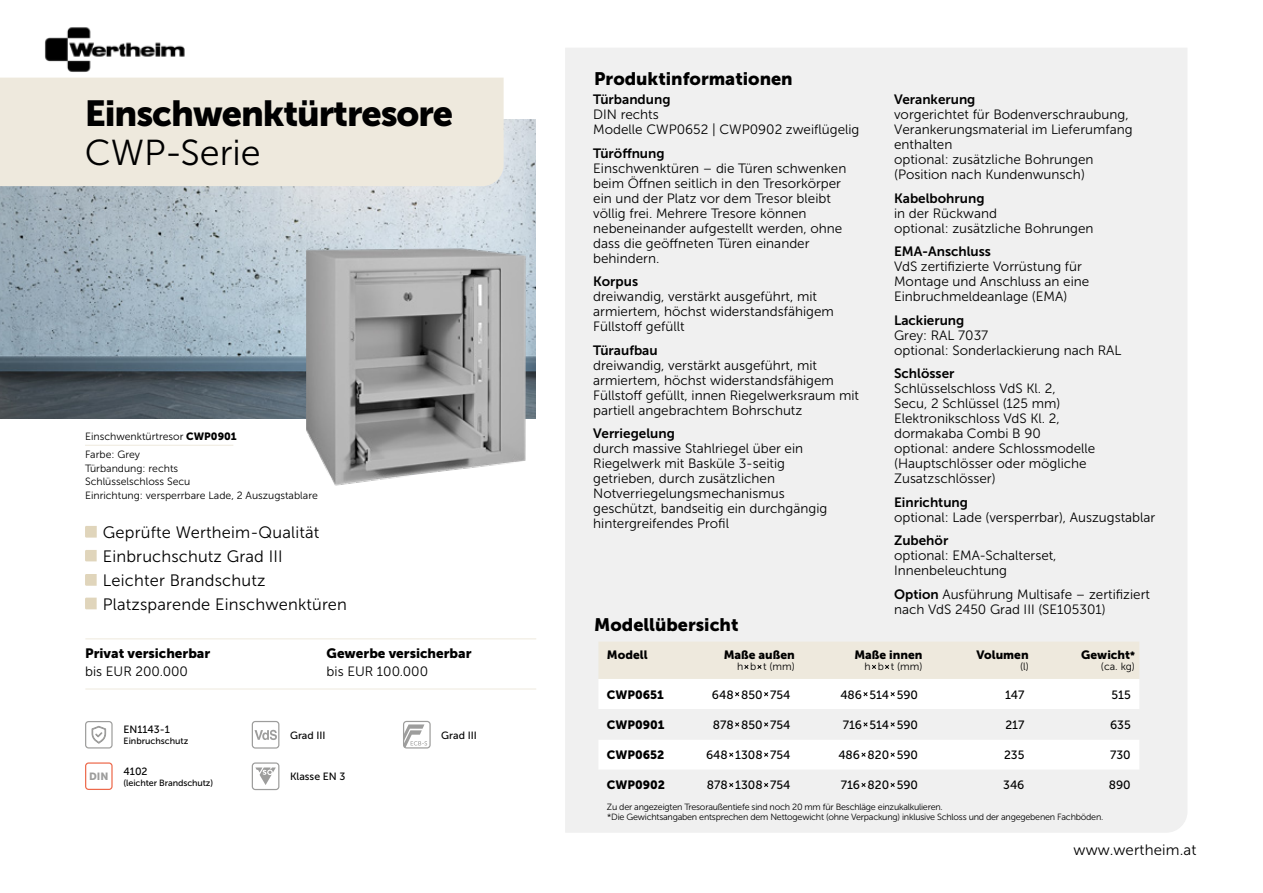
<style>
.page{position:relative;width:1263px;height:893px;background:#fff}
.page>*{position:absolute;margin:0;border:0;box-sizing:border-box;transform-origin:0 0}
.t1{font:36px "Museo Sans 900";letter-spacing:-.03em;color:#000}
.t2{font:36px "Museo Sans 300";color:#000}
.t3{font:18px "Museo Sans 900";color:#000}
.t4{font:16.5px/24px "Museo Sans 300";letter-spacing:.01em;color:#000}
.t5{font:15px "Museo Sans 300";letter-spacing:.01em;color:#000}
.t6{font:13.5px/15px "Museo Sans 300";color:#000}
.t7{font:13.5px "Museo Sans 700";color:#000}
.t8{font:13.5px "Museo Sans 900";color:#000}
.t9{font:12px "Museo Sans 500";color:#000}
.t10{font:12px "Museo Sans 900";color:#000}
.t11{font:10.5px/13.5px "Museo Sans 300";color:#000}
.t12{font:10.5px "Museo Sans 500";color:#000}
.t13{font:10.35px "Museo Sans 900";color:#9d9d9c}
.t14{font:9px/10.2px "Museo Sans 300";letter-spacing:-.025em;color:#000}
.t15{font:9px "Museo Sans 500";letter-spacing:-.01em;color:#000}
.s1{font-family:"Museo Sans 900"}
.s2{font-family:"Museo Sans 700"}
.s3{font-size:10.5px}
</style>
<div class="page">
<img style="left:0;top:119px;width:536px;height:300px">
<div style="left:565px;top:48px;width:622px;height:785px;background:#f0f0f0"></div>
<hr style="left:85px;top:638px;width:451px;height:1px;background:#eee9dd">
<hr style="left:85px;top:689px;width:451px;height:1px;background:#eee9dd">
<hr style="left:85px;top:445px;width:148px;height:1px;background:#eee9dd">
<svg style="left:598px;top:679px;width:541px;height:30px"></svg>
<svg style="left:598px;top:709px;width:541px;height:91px;fill:#f0f0f0"></svg>
<div style="left:598px;top:642px;width:541px;height:37px;background:#eee9dd"></div>
<svg style="left:734px;top:691px;width:6px;height:6px"></svg>
<svg style="left:763px;top:691px;width:6px;height:6px"></svg>
<svg style="left:862px;top:691px;width:7px;height:6px"></svg>
<svg style="left:889px;top:691px;width:7px;height:6px"></svg>
<svg style="left:734px;top:721px;width:6px;height:7px"></svg>
<svg style="left:763px;top:721px;width:6px;height:7px"></svg>
<svg style="left:862px;top:721px;width:7px;height:7px"></svg>
<svg style="left:889px;top:721px;width:7px;height:7px"></svg>
<svg style="left:728px;top:751px;width:6px;height:7px"></svg>
<svg style="left:763px;top:751px;width:6px;height:7px"></svg>
<svg style="left:860px;top:751px;width:7px;height:7px"></svg>
<svg style="left:889px;top:751px;width:7px;height:7px"></svg>
<svg style="left:728px;top:782px;width:6px;height:6px"></svg>
<svg style="left:763px;top:782px;width:6px;height:6px"></svg>
<svg style="left:860px;top:782px;width:7px;height:6px"></svg>
<svg style="left:889px;top:782px;width:7px;height:6px"></svg>
<svg style="left:252px;top:762px;width:27px;height:28px"></svg>
<svg style="left:85px;top:721px;width:28px;height:27px"></svg>
<svg style="left:252px;top:721px;width:27px;height:28px"></svg>
<svg style="left:403px;top:721px;width:28px;height:27px"></svg>
<svg style="left:85px;top:762px;width:28px;height:28px"></svg>
<div style="left:0;top:78px;width:504px;height:108px;background:#eee9dd"></div>
<svg style="left:85px;top:526px;width:12px;height:12px"></svg>
<svg style="left:85px;top:550px;width:12px;height:11px"></svg>
<svg style="left:85px;top:574px;width:12px;height:12px"></svg>
<svg style="left:85px;top:598px;width:12px;height:11px"></svg>
<img style="left:306px;top:249px;width:219px;height:237px">
<img style="left:45px;top:27px;width:140px;height:45px">
<h1 class="t1" style="left:85px;top:93px;width:370px">Einschwenktürtresore</h1>
<h1 class="t2" style="left:85px;top:133px;width:178px">CWP-Serie</h1>
<p class="t11" style="left:85px;top:428px;width:153px;line-height:17.7px">Einschwenktürtresor <span class="s1">CWP0901<br></span>Farbe: Grey</p>
<p class="t11" style="left:85px;top:461px;width:234px">Türbandung: rechts<br>Schlüsselschloss Secu<br>Einrichtung: versperrbare Lade, 2 Auszugstablare</p>
<p class="t4" style="left:103px;top:520px;width:246px">Geprüfte Wertheim-Qualität<br>Einbruchschutz Grad III<br>Leichter Brandschutz<br>Platzsparende Einschwenktüren</p>
<p class="t8" style="left:85px;top:646px;width:127px">Privat versicherbar</p>
<p class="t6" style="left:85px;top:664px;width:104px">bis EUR 200.000</p>
<p class="t8" style="left:327px;top:646px;width:146px">Gewerbe versicherbar</p>
<p class="t6" style="left:327px;top:664px;width:103px">bis EUR 100.000</p>
<p class="t12" style="left:124px;top:724px;width:48px">EN1143-1</p>
<p class="t15" style="left:124px;top:736px;width:66px">Einbruchschutz</p>
<p class="t12" style="left:290px;top:729px;width:37px">Grad III</p>
<p class="t12" style="left:441px;top:729px;width:37px">Grad III</p>
<p class="t13" style="left:89px;top:771px;width:21px">DIN</p>
<p class="t12" style="left:124px;top:766px;width:26px">4102</p>
<p class="t15" style="left:124px;top:778px;width:91px">(leichter Brandschutz)</p>
<p class="t12" style="left:290px;top:771px;width:57px">Klasse EN 3</p>
<h2 class="t3" style="left:594px;top:68px;width:200px">Produktinformationen</h2>
<p class="t7" style="left:593px;top:92px;width:79px">Türbandung</p>
<p class="t6" style="left:593px;top:107px;width:268px">DIN rechts<br>Modelle CWP0652 | CWP0902 zweiflügelig</p>
<p class="t7" style="left:593px;top:145px;width:73px">Türöffnung</p>
<p class="t6" style="left:593px;top:161px;width:255px">Einschwenktüren – die Türen schwenken beim Öffnen seitlich in den Tresorkörper ein und der Platz vor dem Tresor bleibt völlig frei. Mehrere Tresore können nebeneinander aufgestellt werden, ohne dass die geöffneten Türen einander behindern.</p>
<p class="t7" style="left:593px;top:274px;width:46px">Korpus</p>
<p class="t6" style="left:593px;top:289px;width:242px">dreiwandig, verstärkt ausgeführt, mit armiertem, höchst widerstandsfähigem<br>Füllstoff gefüllt</p>
<p class="t7" style="left:593px;top:342px;width:66px">Türaufbau</p>
<p class="t6" style="left:593px;top:358px;width:267px">dreiwandig, verstärkt ausgeführt, mit armiertem, höchst widerstandsfähigem Füllstoff gefüllt, innen Riegelwerksraum mit partiell angebrachtem Bohrschutz</p>
<p class="t7" style="left:593px;top:426px;width:83px">Verriegelung</p>
<p class="t6" style="left:593px;top:441px;width:236px">durch massive Stahlriegel über ein Riegelwerk mit Basküle 3-seitig getrieben, durch zusätzlichen Notverriegelungsmechanismus geschützt, bandseitig ein durchgängig hintergreifendes Profil</p>
<h2 class="t3" style="left:594px;top:614px;width:146px">Modellübersicht</h2>
<p class="t7" style="left:894px;top:92px;width:83px">Verankerung</p>
<p class="t6" style="left:894px;top:107px;width:240px">vorgerichtet für Bodenverschraubung,<br>Verankerungsmaterial im Lieferumfang enthalten<br>optional: zusätzliche Bohrungen (Position nach Kundenwunsch)</p>
<p class="t7" style="left:894px;top:190px;width:92px">Kabelbohrung</p>
<p class="t6" style="left:894px;top:206px;width:201px">in der Rückwand<br>optional: zusätzliche Bohrungen</p>
<p class="t7" style="left:894px;top:244px;width:98px">EMA-Anschluss</p>
<p class="t6" style="left:894px;top:259px;width:197px">VdS zertifizierte Vorrüstung für<br>Montage und Anschluss an eine<br>Einbruchmeldeanlage (EMA)</p>
<p class="t7" style="left:894px;top:312px;width:72px">Lackierung</p>
<p class="t6" style="left:894px;top:328px;width:229px">Grey: RAL 7037<br>optional: Sonderlackierung nach RAL</p>
<p class="t7" style="left:894px;top:366px;width:62px">Schlösser</p>
<p class="t6" style="left:894px;top:381px;width:203px">Schlüsselschloss VdS Kl. 2,<br>Secu, 2 Schlüssel (125 mm)<br>Elektronikschloss VdS Kl. 2, dormakaba Combi B 90 optional: andere Schlossmodelle (Hauptschlösser oder mögliche<br>Zusatzschlösser)</p>
<p class="t7" style="left:894px;top:494px;width:75px">Einrichtung</p>
<p class="t6" style="left:894px;top:510px;width:263px">optional: Lade (versperrbar), Auszugstablar</p>
<p class="t7" style="left:894px;top:533px;width:56px">Zubehör</p>
<p class="t6" style="left:894px;top:548px;width:164px">optional: EMA-Schalterset,<br>Innenbeleuchtung</p>
<p class="t6" style="left:894px;top:587px;width:257px"><span class="s2">Option</span> Ausführung Multisafe – zertifiziert nach VdS 2450 Grad III (SE105301)</p>
<p class="t10" style="left:607px;top:648px;width:42px">Modell</p>
<p class="t10" style="left:724px;top:648px;width:73px">Maße außen</p>
<p class="t11" style="left:737px;top:660px;width:59px">h b t (mm)</p>
<p class="t10" style="left:854px;top:648px;width:69px">Maße innen</p>
<p class="t11" style="left:865px;top:660px;width:59px">h b t (mm)</p>
<p class="t10" style="left:976px;top:648px;width:54px">Volumen</p>
<p class="t11" style="left:1020px;top:660px;width:10px">(l)</p>
<p class="t10" style="left:1081px;top:648px;width:55px">Gewicht<span class="s3">*</span></p>
<p class="t11" style="left:1101px;top:660px;width:36px">(ca. kg)</p>
<p class="t10" style="left:607px;top:688px;width:58px">CWP0651</p>
<p class="t9" style="left:712px;top:688px;width:80px">648 850 754</p>
<p class="t9" style="left:840px;top:688px;width:79px">486 514 590</p>
<p class="t9" style="left:1005px;top:688px;width:21px">147</p>
<p class="t9" style="left:1111px;top:688px;width:21px">515</p>
<p class="t10" style="left:607px;top:718px;width:59px">CWP0901</p>
<p class="t9" style="left:713px;top:718px;width:79px">878 850 754</p>
<p class="t9" style="left:843px;top:718px;width:77px">716 514 590</p>
<p class="t9" style="left:1005px;top:718px;width:21px">217</p>
<p class="t9" style="left:1110px;top:718px;width:22px">635</p>
<p class="t10" style="left:607px;top:748px;width:59px">CWP0652</p>
<p class="t9" style="left:706px;top:748px;width:86px">648 1308 754</p>
<p class="t9" style="left:838px;top:748px;width:81px">486 820 590</p>
<p class="t9" style="left:1004px;top:748px;width:22px">235</p>
<p class="t9" style="left:1110px;top:748px;width:22px">730</p>
<p class="t10" style="left:607px;top:778px;width:60px">CWP0902</p>
<p class="t9" style="left:707px;top:779px;width:85px">878 1308 754</p>
<p class="t9" style="left:841px;top:779px;width:79px">716 820 590</p>
<p class="t9" style="left:1003px;top:779px;width:23px">346</p>
<p class="t9" style="left:1109px;top:779px;width:23px">890</p>
<p class="t14" style="left:607px;top:802px;width:498px">Zu der angezeigten Tresoraußentiefe sind noch 20 mm für Beschläge einzukalkulieren.<br>*Die Gewichtsangaben entsprechen dem Nettogewicht (ohne Verpackung) inklusive Schloss und der angegebenen Fachböden.</p>
<p class="t5" style="left:1073px;top:841px;width:124px">www.wertheim.at</p>
</div>
